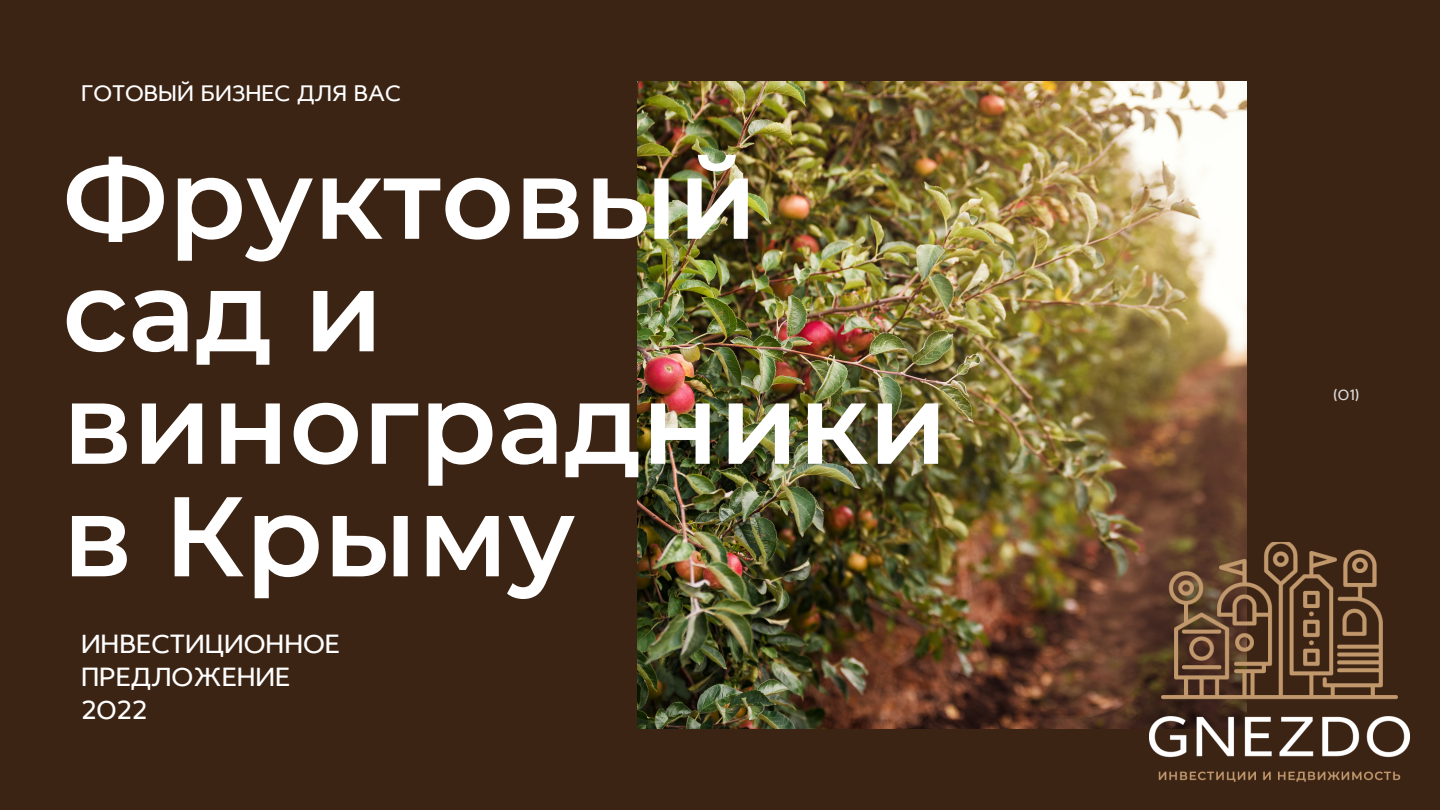
<style>
.page{position:relative;width:1440px;height:810px;background:#3c2415}
.page>*{position:absolute;margin:0;border:0;box-sizing:border-box;transform-origin:0 0}
.t1{font:600 113px/112.5px "Montserrat";color:#fff}
.t2{font:28px/33px "Idealist Sans";color:#fff}
.t3{font:24px "Idealist Sans";color:#fff}
.t4{font:16px "Idealist Sans";color:#dbdbdb}
</style>
<div class="page">
<img style="left:638px;top:81px;width:609px;height:648px">
<img style="left:1150px;top:542px;width:260px;height:239px">
<p class="t3" style="left:81px;top:83px;width:322px">ГОТОВЫЙ БИЗНЕС ДЛЯ ВАС</p>
<p class="t1" style="left:62px;top:142px;width:887px">Фруктовый сад и виноградники в Крыму</p>
<p class="t2" style="left:81px;top:630px;width:261px">ИНВЕСТИЦИОННОЕ<br>ПРЕДЛОЖЕНИЕ</p>
<p class="t2" style="left:81px;top:696px;width:68px">2022</p>
<p class="t4" style="left:1334px;top:388px;width:27px">(01)</p>
</div>
